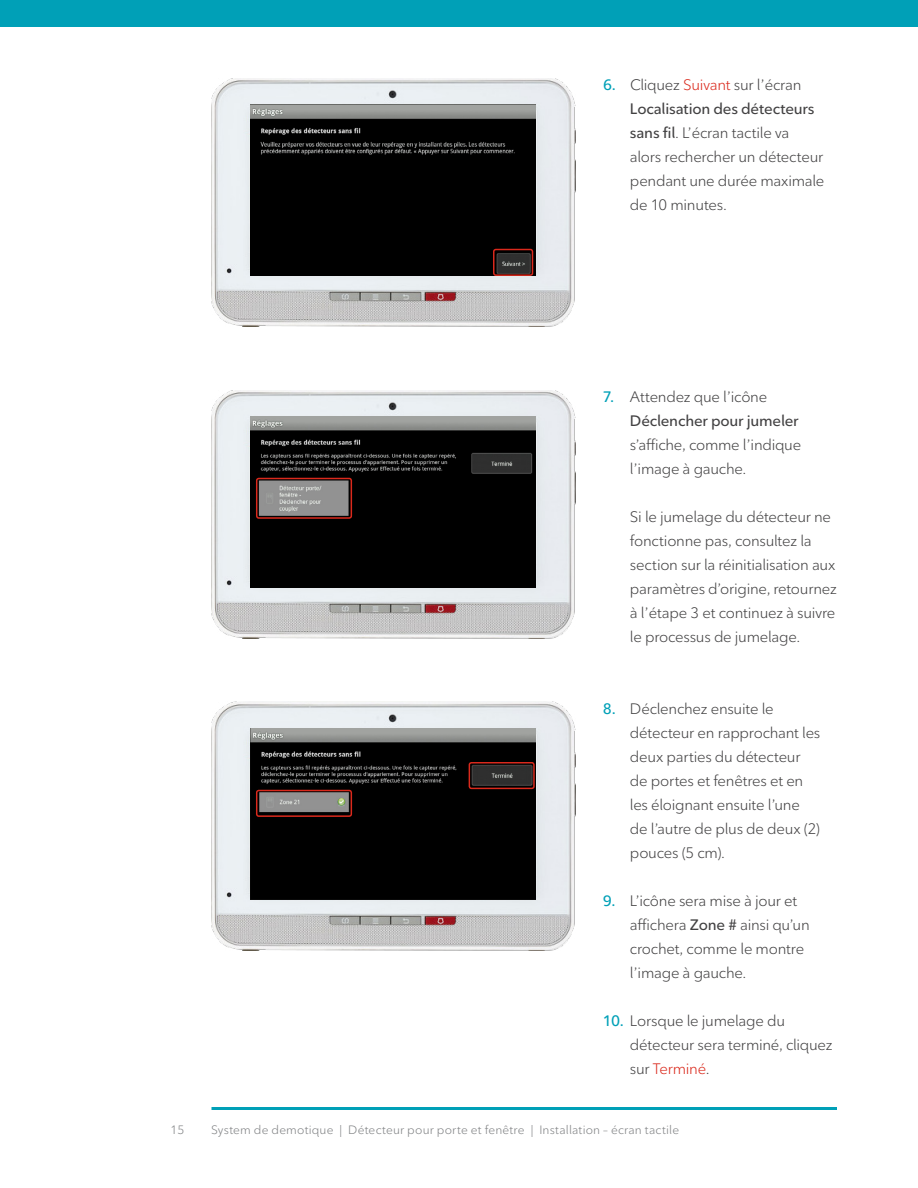
<style>
.page{position:relative;width:918px;height:1188px;background:#fff}
.page>*{position:absolute;margin:0;border:0;box-sizing:border-box;transform-origin:0 0}
.t1{font:15px/24px "Ted Next";letter-spacing:-.015em;color:#424142}
.t2{font:600 15px/24px "Ted Next";letter-spacing:-.015em;color:#424142}
.t3{font:12px "Ted Next";letter-spacing:.015em;color:#808284}
.s1{font-weight:600;color:#00a0b7}
.s2{color:#da291c}
.s3{font-weight:600}
.s4{color:#00a0b7}
.s5{font-weight:400}
</style>
<div class="page">
<div style="left:0;top:0;width:918px;height:27px;background:#00a0b7"></div>
<img style="left:212px;top:78px;width:364px;height:249px">
<img style="left:251px;top:104px;width:285px;height:172px">
<div style="left:493px;top:249px;width:40px;height:27px;border:2px solid #da291c;border-radius:2px"></div>
<img style="left:212px;top:390px;width:364px;height:249px">
<img style="left:251px;top:416px;width:285px;height:171px">
<div style="left:256px;top:478px;width:96px;height:41px;border:2px solid #da291c;border-radius:2px"></div>
<img style="left:212px;top:702px;width:364px;height:249px">
<img style="left:251px;top:728px;width:285px;height:172px">
<div style="left:256px;top:790px;width:96px;height:27px;border:2px solid #da291c;border-radius:2px"></div>
<div style="left:469px;top:762px;width:66px;height:27px;border:2px solid #da291c;border-radius:2px"></div>
<hr style="left:212px;top:1107px;width:625px;height:3px;background:#00a0b7">
<p class="t1" style="left:630px;top:72px;width:196px;text-indent:-27px"><span class="s1">6.</span> Cliquez <span class="s2">Suivant</span> sur l’écran<br><span class="s3">Localisation des détecteurs sans fil</span>. L’écran tactile va alors rechercher un détecteur pendant une durée maximale de 10 minutes.</p>
<p class="t2" style="left:630px;top:384px;width:170px;text-indent:-27px"><span class="s4">7.</span> <span class="s5">Attendez que l’icône<br></span>Déclencher pour jumeler</p>
<p class="t1" style="left:630px;top:432px;width:173px">s’affiche, comme l’indique l’image à gauche.</p>
<p class="t1" style="left:630px;top:504px;width:208px">Si le jumelage du détecteur ne fonctionne pas, consultez la section sur la réinitialisation aux paramètres d’origine, retournez à l’étape 3 et continuez à suivre le processus de jumelage.</p>
<p class="t1" style="left:630px;top:696px;width:192px;text-indent:-27px"><span class="s1">8.</span> Déclenchez ensuite le détecteur en rapprochant les deux parties du détecteur de portes et fenêtres et en les éloignant ensuite l’une de l’autre de plus de deux (2) pouces (5 cm).</p>
<p class="t1" style="left:630px;top:888px;width:181px;text-indent:-27px"><span class="s1">9.</span> L’icône sera mise à jour et affichera <span class="s3">Zone #</span> ainsi qu’un crochet, comme le montre l’image à gauche.</p>
<p class="t1" style="left:630px;top:1008px;width:204px;text-indent:-27px"><span class="s1">10.</span> Lorsque le jumelage du détecteur sera terminé, cliquez sur <span class="s2">Terminé</span>.</p>
<p class="t3" style="left:171px;top:1123px;width:15px">15</p>
<p class="t3" style="left:211px;top:1123px;width:470px">System de demotique | Détecteur pour porte et fenêtre | Installation – écran tactile</p>
</div>
